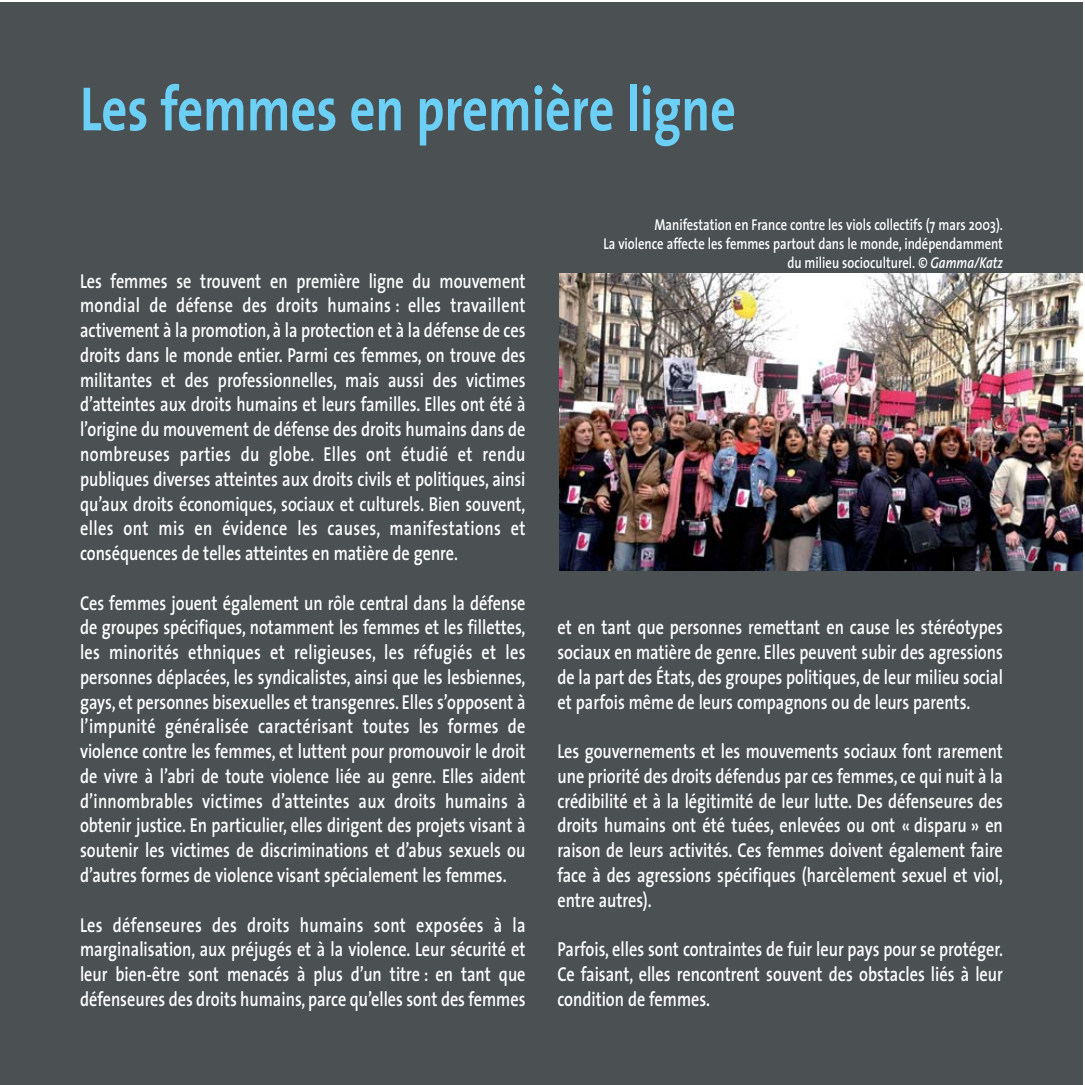
<style>
.page{position:relative;width:1085px;height:1085px;background:#fff}
.page>*{position:absolute;margin:0;border:0;box-sizing:border-box;transform-origin:0 0}
.t1{font:700 63px "The Sans";color:#6ccff6;scale:.8 1}
.t2{font:600 20.25px/24.8px "The Sans";color:#fff;text-align:justify;scale:.8 1}
.t3{font:600 15.75px/18.9px "The Sans";color:#fff;text-align:right;scale:.8 1}
.s1{font-style:italic}
</style>
<div class="page">
<div style="left:0;top:2px;width:1082px;height:1082px;background:#4b5053"></div>
<img style="left:559px;top:273px;width:523px;height:297px">
<h1 class="t1" style="left:80px;top:77px;width:821px">Les femmes en première ligne</h1>
<p class="t2" style="left:80px;top:270px;width:558px">Les femmes se trouvent en première ligne du mouvement mondial de défense des droits humains : elles travaillent activement à la promotion, à la protection et à la défense de ces droits dans le monde entier. Parmi ces femmes, on trouve des militantes et des professionnelles, mais aussi des victimes d’atteintes aux droits humains et leurs familles. Elles ont été à l’origine du mouvement de défense des droits humains dans de nombreuses parties du globe. Elles ont étudié et rendu publiques diverses atteintes aux droits civils et politiques, ainsi qu’aux droits économiques, sociaux et culturels. Bien souvent, elles ont mis en évidence les causes, manifestations et conséquences de telles atteintes en matière de genre.</p>
<p class="t2" style="left:80px;top:592px;width:558px">Ces femmes jouent également un rôle central dans la défense de groupes spécifiques, notamment les femmes et les fillettes, les minorités ethniques et religieuses, les réfugiés et les personnes déplacées, les syndicalistes, ainsi que les lesbiennes, gays, et personnes bisexuelles et transgenres. Elles s’opposent à l’impunité généralisée caractérisant toutes les formes de violence contre les femmes, et luttent pour promouvoir le droit de vivre à l’abri de toute violence liée au genre. Elles aident d’innombrables victimes d’atteintes aux droits humains à obtenir justice. En particulier, elles dirigent des projets visant à soutenir les victimes de discriminations et d’abus sexuels ou d’autres formes de violence visant spécialement les femmes.</p>
<p class="t2" style="left:80px;top:914px;width:558px">Les défenseures des droits humains sont exposées à la marginalisation, aux préjugés et à la violence. Leur sécurité et leur bien-être sont menacés à plus d’un titre : en tant que défenseures des droits humains, parce qu’elles sont des femmes</p>
<p class="t3" style="left:603px;top:217px;width:501px">Manifestation en France contre les viols collectifs (7 mars 2003).<br>La violence affecte les femmes partout dans le monde, indépendamment du milieu socioculturel. <span class="s1">© Gamma/Katz</span></p>
<p class="t2" style="left:557px;top:617px;width:558px">et en tant que personnes remettant en cause les stéréotypes sociaux en matière de genre. Elles peuvent subir des agressions de la part des États, des groupes politiques, de leur milieu social et parfois même de leurs compagnons ou de leurs parents.</p>
<p class="t2" style="left:557px;top:740px;width:558px">Les gouvernements et les mouvements sociaux font rarement une priorité des droits défendus par ces femmes, ce qui nuit à la crédibilité et à la légitimité de leur lutte. Des défenseures des droits humains ont été tuées, enlevées ou ont « disparu » en raison de leurs activités. Ces femmes doivent également faire face à des agressions spécifiques (harcèlement sexuel et viol, entre autres).</p>
<p class="t2" style="left:557px;top:938px;width:558px">Parfois, elles sont contraintes de fuir leur pays pour se protéger.<br>Ce faisant, elles rencontrent souvent des obstacles liés à leur condition de femmes.</p>
</div>
